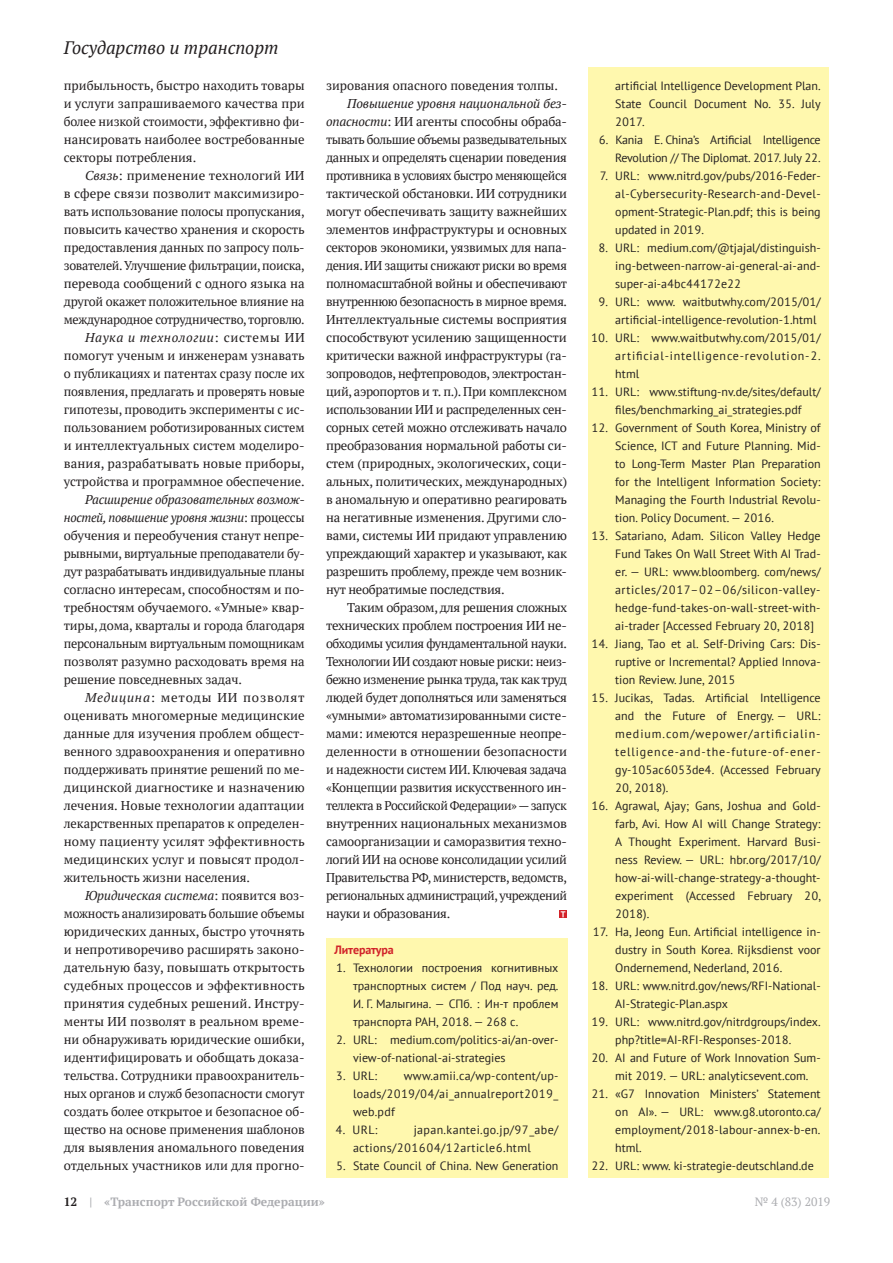
<style>
.page{position:relative;width:893px;height:1263px;background:#fff}
.page>*{position:absolute;margin:0;border:0;box-sizing:border-box;transform-origin:0 0}
.t1{font:italic 18px "PT Serif";color:#231f20}
.t2{font:12.75px/18px "PT Serif";letter-spacing:-.005em;color:#231f20;text-align:justify}
.t3{font:12px/18px "PT Sans";color:#231f20;text-align:justify}
.t4{font:12px/18px "PT Sans";letter-spacing:-.02em;color:#231f20;text-align:right}
.t5{font:12px/18px "PT Sans";letter-spacing:.03em;color:#231f20}
.t6{font:700 12px "PT Serif";color:#acadb1}
.t7{font:12px "PT Serif";color:#acadb1}
.t8{font:700 12px "PT Sans";letter-spacing:-.01em;color:#d1232a}
.s1{font-style:italic}
.s2{color:#231f20}
</style>
<div class="page">
<div style="left:326px;top:938px;width:241px;height:240px;background:#fff8ae"></div>
<div style="left:588px;top:67px;width:241px;height:1111px;background:#fff8ae"></div>
<svg style="left:559px;top:910px;width:8px;height:8px"></svg>
<svg style="left:561px;top:911px;width:4px;height:6px"></svg>
<h1 class="t1" style="left:64px;top:36px;width:216px">Государство и транспорт</h1>
<p class="t2" style="left:64px;top:76px;width:243px">прибыльность, быстро находить товары и услуги запрашиваемого качества при более низкой стоимости, эффективно фи&shy;нансировать наиболее востребованные секторы потребления.</p>
<p class="t2" style="left:64px;top:166px;width:242px;text-align:right"><span class="s1">Связь</span>: применение технологий ИИ<br>в сфере связи позволит максимизиро&shy;вать использование полосы пропускания, повысить качество хранения и скорость предоставления данных по запросу поль&shy;зователей. Улучшение фильтрации, поиска, перевода сообщений с одного языка на другой окажет положительное влияние на международное сотрудничество, торговлю.<br><span class="s1">Наука и технологии</span>: системы ИИ помогут ученым и инженерам узнавать о публикациях и патентах сразу после их появления, предлагать и проверять новые гипотезы, проводить эксперименты с ис&shy;пользованием роботизированных систем и интеллектуальных систем моделиро&shy;вания, разрабатывать новые приборы, устройства и программное обеспечение.</p>
<p class="t2" style="left:64px;top:490px;width:242px;text-indent:21px"><span class="s1">Расширение образовательных возмож&shy;ностей, повышение уровня жизни</span>: процессы обучения и переобучения станут непре&shy;рывными, виртуальные преподаватели бу&shy;дут разрабатывать индивидуальные планы согласно интересам, способностям и по&shy;требностям обучаемого. «Умные» квар&shy;тиры, дома, кварталы и города благодаря персональным виртуальным помощникам позволят разумно расходовать время на решение повседневных задач.</p>
<p class="t2" style="left:64px;top:688px;width:243px;text-indent:21px"><span class="s1">Медицина</span>: методы ИИ позволят оценивать многомерные медицинские данные для изучения проблем общест&shy;венного здравоохранения и оперативно поддерживать принятие решений по ме&shy;дицинской диагностике и назначению лечения. Новые технологии адаптации лекарственных препаратов к определен&shy;ному пациенту усилят эффективность медицинских услуг и повысят продол&shy;жительность жизни населения.</p>
<p class="t2" style="left:64px;top:886px;width:243px;text-indent:21px"><span class="s1">Юридическая система</span>: появится воз&shy;можность анализировать большие объемы юридических данных, быстро уточнять и непротиворечиво расширять законо&shy;дательную базу, повышать открытость судебных процессов и эффективность принятия судебных решений. Инстру&shy;менты ИИ позволят в реальном време&shy;ни обнаруживать юридические ошибки, идентифицировать и обобщать доказа&shy;тельства. Сотрудники правоохранитель&shy;ных органов и служб безопасности смогут создать более открытое и безопасное об&shy;щество на основе применения шаблонов для выявления аномального поведения отдельных участников или для прогно-</p>
<p class="t2" style="left:326px;top:76px;width:233px">зирования опасного поведения толпы.</p>
<p class="t2" style="left:326px;top:94px;width:243px;text-indent:21px"><span class="s1">Повышение уровня национальной без&shy;опасности</span>: ИИ агенты способны обраба&shy;тывать большие объемы разведывательных данных и определять сценарии поведения противника в условиях быстро меняющейся тактической обстановки. ИИ сотрудники могут обеспечивать защиту важнейших элементов инфраструктуры и основных секторов экономики, уязвимых для напа&shy;дения. ИИ защиты снижают риски во время полномасштабной войны и обеспечивают внутреннюю безопасность в мирное время.<br>Интеллектуальные системы восприятия способствуют усилению защищенности критически важной инфраструктуры (га&shy;зопроводов, нефтепроводов, электростан&shy;ций, аэропортов и т. п.). При комплексном использовании ИИ и распределенных сен&shy;сорных сетей можно отслеживать начало преобразования нормальной работы си&shy;стем (природных, экологических, соци&shy;альных, политических, международных) в аномальную и оперативно реагировать на негативные изменения. Другими сло&shy;вами, системы ИИ придают управлению упреждающий характер и указывают, как разрешить проблему, прежде чем возник&shy;нут необратимые последствия.</p>
<p class="t2" style="left:326px;top:598px;width:243px;text-indent:21px">Таким образом, для решения сложных технических проблем построения ИИ не&shy;обходимы усилия фундаментальной науки.<br>Технологии ИИ создают новые риски: неиз&shy;бежно изменение рынка труда, так как труд людей будет дополняться или заменяться «умными» автоматизированными систе&shy;мами: имеются неразрешенные неопре&shy;деленности в отношении безопасности и надежности систем ИИ. Ключевая задача «Концепции развития искусственного ин&shy;теллекта в Российской Федерации»—запуск внутренних национальных механизмов самоорганизации и саморазвития техно&shy;логий ИИ на основе консолидации усилий Правительства РФ, министерств, ведомств, региональных администраций, учреждений науки и образования.</p>
<p class="t8" style="left:334px;top:942px;width:61px">Литература</p>
<p class="t3" style="left:353px;top:959px;width:207px;text-indent:-17px">1. Технологии построения когнитивных транспортных систем / Под науч. ред.<br>И. Г. Малыгина. — СПб. : Ин-т проблем транспорта РАН, 2018. — 268 с.</p>
<p class="t3" style="left:353px;top:1031px;width:207px;text-indent:-17px">2. URL: medium.com/politics-ai/an-over&shy;view-of-national-ai-strategies</p>
<p class="t3" style="left:336px;top:1067px;width:43px">3. URL:</p>
<p class="t3" style="left:353px;top:1067px;width:207px;text-indent:51px">www.amii.ca/wp-content/up&shy;loads/2019/04/ai_annualreport2019_ web.pdf</p>
<p class="t3" style="left:336px;top:1121px;width:44px">4. URL:</p>
<p class="t5" style="left:353px;top:1121px;width:207px;text-indent:61px">japan.kantei.go.jp/97_abe/ actions/201604/12article6.html</p>
<p class="t3" style="left:336px;top:1157px;width:224px">5. State Council of China. New Generation</p>
<p class="t3" style="left:615px;top:77px;width:207px">artificial Intelligence Development Plan.<br>State Council Document No. 35. July 2017.</p>
<p class="t4" style="left:599px;top:131px;width:223px">6. Kania E. China’s Artificial Intelligence<br>Revolution // The Diplomat. 2017. July 22.</p>
<p class="t3" style="left:615px;top:167px;width:207px;text-indent:-15px">7. URL: www.nitrd.gov/pubs/2016-Feder&shy;al-Cybersecurity-Research-and-Devel&shy;opment-Strategic-Plan.pdf; this is being updated in 2019.</p>
<p class="t3" style="left:615px;top:239px;width:207px;text-indent:-17px">8. URL: medium.com/@tjajal/distinguish&shy;ing-between-narrow-ai-general-ai-and&shy;super-ai-a4bc44172e22</p>
<p class="t3" style="left:615px;top:293px;width:207px;text-indent:-17px">9. URL: www. waitbutwhy.com/2015/01/ artificial-intelligence-revolution‑1.html</p>
<p class="t3" style="left:615px;top:329px;width:207px;text-indent:-24px">10. URL: www.waitbutwhy.com/2015/01/ artificial-intelligence-revolution‑2. html</p>
<p class="t3" style="left:591px;top:383px;width:231px;text-align:center">11. URL: www.stiftung-nv.de/sites/default/ files/benchmarking_ai_strategies.pdf</p>
<p class="t3" style="left:615px;top:419px;width:207px;text-indent:-24px">12. Government of South Korea, Ministry of Science, ICT and Future Planning. Mid&shy;to Long-Term Master Plan Preparation for the Intelligent Information Society:<br>Managing the Fourth Industrial Revolu&shy;tion. Policy Document. — 2016.</p>
<p class="t3" style="left:615px;top:527px;width:207px;text-indent:-24px">13. Satariano, Adam. Silicon Valley Hedge Fund Takes On Wall Street With AI Trad&shy;er. — URL: www.bloomberg. com/news/ articles/2017–02–06/silicon-valley&shy;hedge-fund-takes-on-wall-street-with&shy;ai-trader [Accessed February 20, 2018]</p>
<p class="t3" style="left:615px;top:635px;width:207px;text-indent:-24px">14. Jiang, Tao et аl. Self-Driving Cars: Dis&shy;ruptive or Incremental? Applied Innova&shy;tion Review. June, 2015</p>
<p class="t3" style="left:615px;top:689px;width:207px;text-indent:-24px">15. Jucikas, Tadas. Artificial Intelligence and the Future of Energy. — URL: medium.com/wepower/artificialin&shy;telligence-and-the-future-of-ener&shy;gy‑105ac6053de4. (Accessed February 20, 2018).</p>
<p class="t3" style="left:615px;top:797px;width:207px;text-indent:-24px">16. Agrawal, Ajay; Gans, Joshua and Gold&shy;farb, Avi. How AI will Change Strategy:<br>A Thought Experiment. Harvard Busi&shy;ness Review. — URL: hbr.org/2017/10/ how-ai-will-change-strategy-a-thought&shy;experiment (Accessed February 20, 2018).</p>
<p class="t3" style="left:615px;top:923px;width:207px;text-indent:-22px">17. Ha, Jeong Eun. Artificial intelligence in&shy;dustry in South Korea. Rijksdienst voor Ondernemend, Nederland, 2016.</p>
<p class="t3" style="left:615px;top:977px;width:207px;text-indent:-24px">18. URL: www.nitrd.gov/news/RFI-National-<br>AI-Strategic-Plan.aspx</p>
<p class="t3" style="left:591px;top:1013px;width:231px;text-align:center">19. URL: www.nitrd.gov/nitrdgroups/index. php?title=AI-RFI-Responses‑2018.</p>
<p class="t3" style="left:615px;top:1049px;width:207px;text-indent:-24px">20. AI and Future of Work Innovation Sum&shy;mit 2019. — URL: analyticsevent.com.</p>
<p class="t3" style="left:615px;top:1085px;width:207px;text-indent:-24px">21. «G7 Innovation Ministers’ Statement on AI». — URL: www.g8.utoronto.ca/ employment/2018-labour-annex-b-en. html.</p>
<p class="t3" style="left:591px;top:1157px;width:224px">22. URL: www. ki-strategie-deutschland.de</p>
<p class="t6" style="left:64px;top:1194px;width:263px"><span class="s2">12</span> | «Транспорт Российской Федерации»</p>
<p class="t7" style="left:755px;top:1194px;width:77px">№ 4 (83) 2019</p>
</div>
